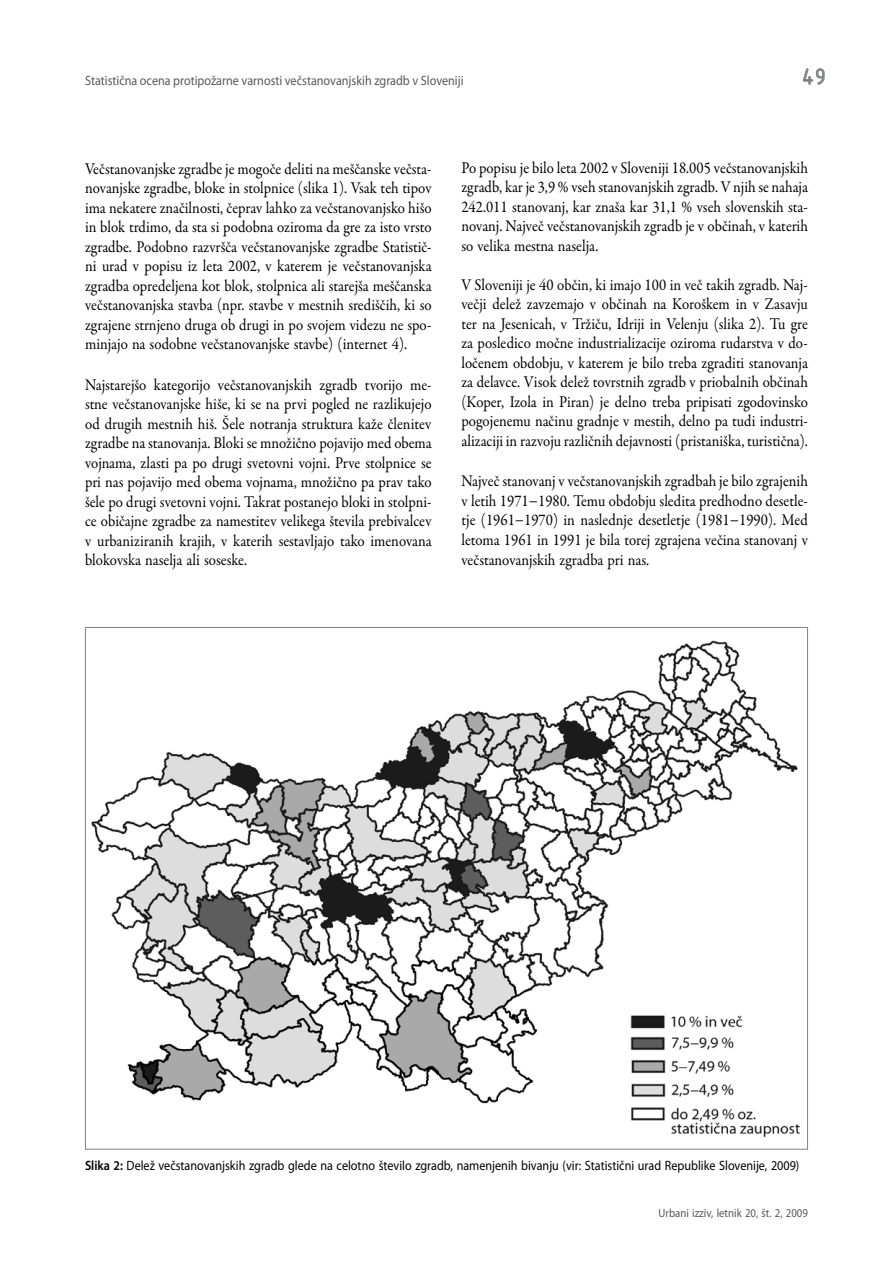
<style>
.page{position:relative;width:893px;height:1263px;background:#fff}
.page>*{position:absolute;margin:0;border:0;box-sizing:border-box;transform-origin:0 0}
.t1{font:24px "ISOCTEUR";color:#808285}
.t2{font:16.5px/19.5px "Garamond Premr Pro";color:#000;text-align:justify;scale:.9 1}
.t3{font:13.5px "Myriad Pro";color:#000;scale:.9 1}
.t4{font:13.5px "Myriad Pro";color:#58595b;scale:.9 1}
.t5{font:12px "Myriad Pro";color:#58595b;scale:.9 1}
.s1{font-weight:600}
</style>
<div class="page">
<svg style="left:803px;top:68px;width:22px;height:17px"></svg>
<img style="left:91px;top:640px;width:709px;height:497px">
<p class="t4" style="left:85px;top:72px;width:422px">Statistična ocena protipožarne varnosti večstanovanjskih zgradb v Sloveniji</p>
<h1 class="t1" style="left:799px;top:61px;width:31px">49</h1>
<p class="t2" style="left:85px;top:159px;width:387px">Večstanovanjske zgradbe je mogoče deliti na meščanske večsta&shy;novanjske zgradbe, bloke in stolpnice (slika 1). Vsak teh tipov ima nekatere značilnosti, čeprav lahko za večstanovanjsko hišo in blok trdimo, da sta si podobna oziroma da gre za isto vrsto zgradbe. Podobno razvršča večstanovanjske zgradbe Statistič&shy;ni urad v popisu iz leta 2002, v katerem je večstanovanjska zgradba opredeljena kot blok, stolpnica ali starejša meščanska večstanovanjska stavba (npr. stavbe v mestnih središčih, ki so zgrajene strnjeno druga ob drugi in po svojem videzu ne spo&shy;minjajo na sodobne večstanovanjske stavbe) (internet 4).</p>
<p class="t2" style="left:85px;top:375px;width:387px">Najstarejšo kategorijo večstanovanjskih zgradb tvorijo me&shy;stne večstanovanjske hiše, ki se na prvi pogled ne razlikujejo od drugih mestnih hiš. Šele notranja struktura kaže členitev zgradbe na stanovanja. Bloki se množično pojavijo med obema vojnama, zlasti pa po drugi svetovni vojni. Prve stolpnice se pri nas pojavijo med obema vojnama, množično pa prav tako šele po drugi svetovni vojni. Takrat postanejo bloki in stolpni&shy;ce običajne zgradbe za namestitev velikega števila prebivalcev v urbaniziranih krajih, v katerih sestavljajo tako imenovana blokovska naselja ali soseske.</p>
<p class="t2" style="left:461px;top:158px;width:387px">Po popisu je bilo leta 2002 v Sloveniji 18.005 večstanovanjskih zgradb, kar je 3,9 % vseh stanovanjskih zgradb. V njih se nahaja 242.011 stanovanj, kar znaša kar 31,1 % vseh slovenskih sta&shy;novanj. Največ večstanovanjskih zgradb je v občinah, v katerih so velika mestna naselja.</p>
<p class="t2" style="left:461px;top:275px;width:387px">V Sloveniji je 40 občin, ki imajo 100 in več takih zgradb. Naj&shy;večji delež zavzemajo v občinah na Koroškem in v Zasavju ter na Jesenicah, v Tržiču, Idriji in Velenju (slika 2). Tu gre za posledico močne industrializacije oziroma rudarstva v do&shy;ločenem obdobju, v katerem je bilo treba zgraditi stanovanja za delavce. Visok delež tovrstnih zgradb v priobalnih občinah (Koper, Izola in Piran) je delno treba pripisati zgodovinsko pogojenemu načinu gradnje v mestih, delno pa tudi industri&shy;alizaciji in razvoju različnih dejavnosti (pristaniška, turistična).</p>
<p class="t2" style="left:461px;top:471px;width:387px">Največ stanovanj v večstanovanjskih zgradbah je bilo zgrajenih v letih 1971−1980. Temu obdobju sledita predhodno desetle&shy;tje (1961−1970) in naslednje desetletje (1981−1990). Med letoma 1961 in 1991 je bila torej zgrajena večina stanovanj v večstanovanjskih zgradba pri nas.</p>
<p class="t3" style="left:85px;top:1157px;width:795px"><span class="s1">Slika 2:</span> Delež večstanovanjskih zgradb glede na celotno število zgradb, namenjenih bivanju (vir: Statistični urad Republike Slovenije, 2009)</p>
<p class="t5" style="left:658px;top:1205px;width:168px">Urbani izziv, letnik 20, št. 2, 2009</p>
</div>
